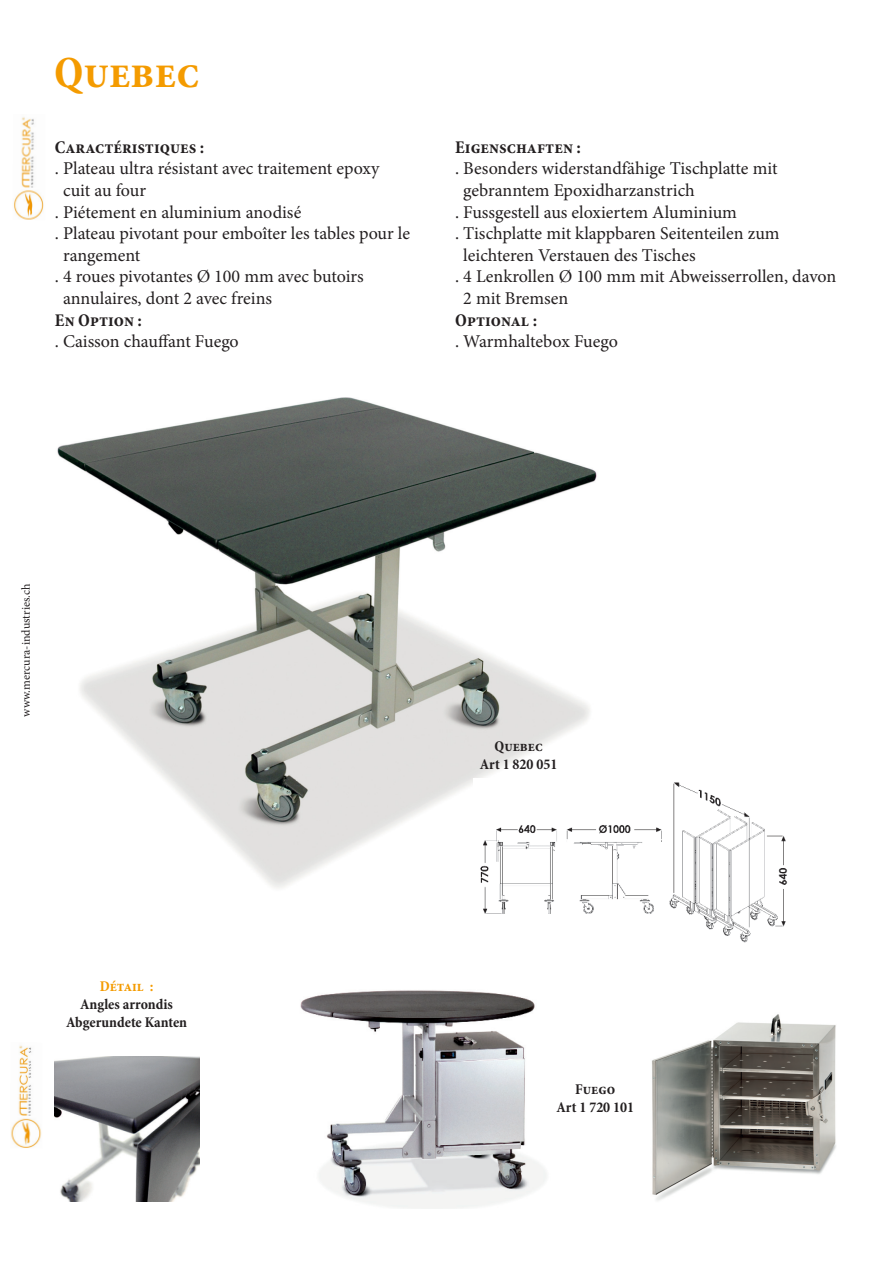
<style>
.page{position:relative;width:893px;height:1263px;background:#fff}
.page>*{position:absolute;margin:0;border:0;box-sizing:border-box;transform-origin:0 0}
.t1{font:700 condensed 45px "Minion Pro";color:#f49b00}
.t2{font:18px "Minion Pro";letter-spacing:-.005em;color:#231f20}
.t3{font:700 condensed 18px "Minion Pro";color:#231f20}
.t4{font:700 condensed 15px "Minion Pro";color:#231f20}
.t5{font:700 condensed 15px "Minion Pro";color:#f49b00}
.t6{font:12px "Minion Pro";color:#231f20}
</style>
<div class="page">
<img style="left:57px;top:397px;width:540px;height:491px">
<img style="left:300px;top:990px;width:246px;height:219px">
<img style="left:652px;top:1014px;width:184px;height:187px">
<img style="left:474px;top:779px;width:314px;height:164px">
<img style="left:55px;top:1057px;width:144px;height:144px">
<img style="left:11px;top:1045px;width:31px;height:103px">
<img style="left:14px;top:117px;width:30px;height:103px">
<p class="t1" style="left:54px;top:42px;width:147px">Quebec</p>
<p class="t3" style="left:55px;top:135px;width:151px">Caractéristiques :</p>
<p class="t2" style="left:55px;top:157px;width:326px">. Plateau ultra résistant avec traitement epoxy</p>
<p class="t2" style="left:63px;top:178px;width:85px">cuit au four</p>
<p class="t2" style="left:55px;top:200px;width:248px">. Piétement en aluminium anodisé</p>
<p class="t2" style="left:55px;top:221px;width:357px">. Plateau pivotant pour emboîter les tables pour le</p>
<p class="t2" style="left:63px;top:243px;width:79px">rangement</p>
<p class="t2" style="left:55px;top:265px;width:310px">. 4 roues pivotantes Ø 100 mm avec butoirs</p>
<p class="t2" style="left:63px;top:286px;width:211px">annulaires, dont 2 avec freins</p>
<p class="t3" style="left:55px;top:307px;width:89px">En Option :</p>
<p class="t2" style="left:55px;top:329px;width:185px">. Caisson chauffant Fuego</p>
<p class="t3" style="left:455px;top:135px;width:127px">Eigenschaften :</p>
<p class="t2" style="left:455px;top:157px;width:324px">. Besonders widerstandfähige Tischplatte mit</p>
<p class="t2" style="left:463px;top:178px;width:233px">gebranntem Epoxidharzanstrich</p>
<p class="t2" style="left:455px;top:200px;width:283px">. Fussgestell aus eloxiertem Aluminium</p>
<p class="t2" style="left:455px;top:221px;width:326px">. Tischplatte mit klappbaren Seitenteilen zum</p>
<p class="t2" style="left:463px;top:243px;width:234px">leichteren Verstauen des Tisches</p>
<p class="t2" style="left:455px;top:265px;width:383px">. 4 Lenkrollen Ø 100 mm mit Abweisserrollen, davon</p>
<p class="t2" style="left:463px;top:286px;width:107px">2 mit Bremsen</p>
<p class="t3" style="left:455px;top:307px;width:84px">Optional :</p>
<p class="t2" style="left:455px;top:329px;width:164px">. Warmhaltebox Fuego</p>
<p class="t6" style="left:18px;top:717px;width:135px;rotate:-90deg">www.mercura-industries.ch</p>
<p class="t5" style="left:100px;top:976px;width:55px">Détail :</p>
<p class="t4" style="left:80px;top:994px;width:94px">Angles arrondis</p>
<p class="t4" style="left:66px;top:1012px;width:123px">Abgerundete Kanten</p>
<p class="t4" style="left:494px;top:736px;width:50px">Quebec</p>
<p class="t4" style="left:480px;top:754px;width:79px">Art 1 820 051</p>
<p class="t4" style="left:575px;top:1078px;width:41px">Fuego</p>
<p class="t4" style="left:556px;top:1096px;width:79px">Art 1 720 101</p>
</div>
